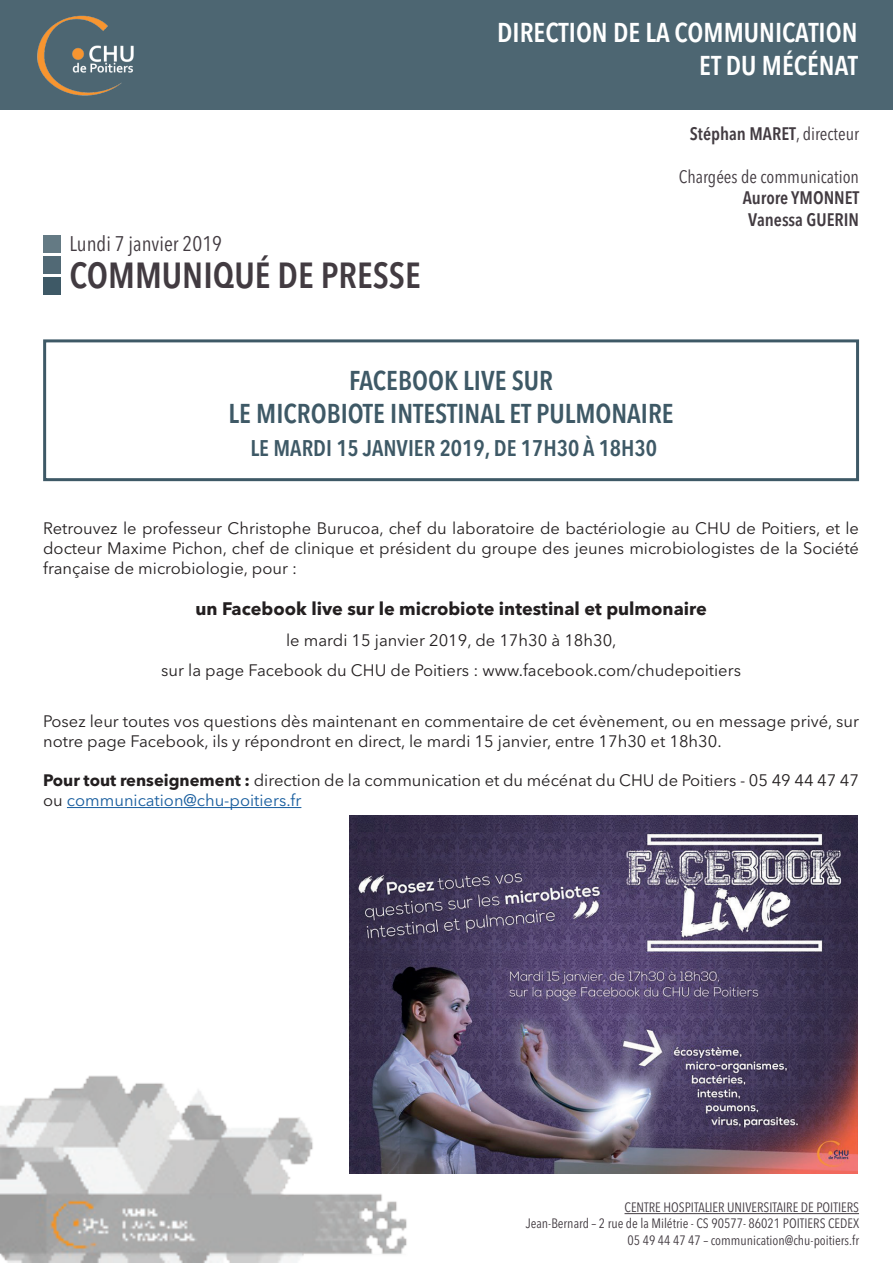
<style>
.page{position:relative;width:893px;height:1263px;background:#fff}
.page>*{position:absolute;margin:0;border:0;box-sizing:border-box;transform-origin:0 0}
.t1{font:600 condensed 36px "Avenir Next LT Pro";color:#423b41}
.t2{font:600 condensed 27px/32.4px "Avenir Next LT Pro";color:#3e5966;text-align:center}
.t3{font:600 condensed 27px/32.4px "Avenir Next LT Pro";color:#fff;text-align:right}
.t4{font:600 condensed 22.5px "Avenir Next LT Pro";color:#3e5966}
.t5{font:condensed 21px "Avenir Next LT Pro";color:#423b41}
.t6{font:700 18px "Avenir Next LT Pro";color:#231f20}
.t7{font:600 condensed 18px/21.6px "Avenir Next LT Pro";color:#423b41;text-align:center}
.t8{font:condensed 18px "Avenir Next LT Pro";color:#423b41}
.t9{font:16.5px/19.8px "Avenir Next LT Pro";color:#231f20}
.t10{font:condensed 13.5px/16.2px "Avenir Next LT Pro";color:#423b41;text-align:right}
.s1{font-weight:400}
.s2{font-weight:700}
.s3{color:#175d9e}
</style>
<div class="page">
<img style="left:0;top:1063px;width:407px;height:200px">
<div style="left:0;top:0;width:893px;height:110px;background:#4d6672"></div>
<img style="left:37px;top:15px;width:97px;height:81px">
<div style="left:43px;top:235px;width:17px;height:17px;background:#647a84"></div>
<div style="left:43px;top:257px;width:17px;height:17px;background:#516975"></div>
<div style="left:43px;top:278px;width:17px;height:17px;background:#3e5966"></div>
<div style="left:43px;top:339px;width:816px;height:142px;border:3px solid #3e5966"></div>
<hr style="left:67px;top:807px;width:234px;height:1px;background:#175d9e">
<hr style="left:624px;top:1213px;width:235px;height:1px;background:#423b41">
<img style="left:350px;top:815px;width:507px;height:359px">
<h2 class="t3" style="left:497px;top:17px;width:362px">DIRECTION DE LA COMMUNICATION<br>ET DU MÉCÉNAT</h2>
<p class="t5" style="left:69px;top:231px;width:154px">Lundi 7 janvier 2019</p>
<h1 class="t1" style="left:69px;top:254px;width:353px">COMMUNIQUÉ DE PRESSE</h1>
<p class="t7" style="left:690px;top:122px;width:171px">Stéphan MARET<span class="s1">, directeur</span></p>
<p class="t8" style="left:679px;top:166px;width:182px">Chargées de communication</p>
<p class="t7" style="left:743px;top:187px;width:118px">Aurore YMONNET<br>Vanessa GUERIN</p>
<h2 class="t2" style="left:229px;top:364px;width:447px">FACEBOOK LIVE SUR<br>LE MICROBIOTE INTESTINAL ET PULMONAIRE</h2>
<h3 class="t4" style="left:250px;top:434px;width:408px">LE MARDI 15 JANVIER 2019, DE 17H30 À 18H30</h3>
<p class="t9" style="left:43px;top:518px;width:817px;text-align:justify">Retrouvez le professeur Christophe Burucoa, chef du laboratoire de bactériologie au CHU de Poitiers, et le docteur Maxime Pichon, chef de clinique et président du groupe des jeunes microbiologistes de la Société française de microbiologie, pour :</p>
<p class="t6" style="left:195px;top:598px;width:513px">un Facebook live sur le microbiote intestinal et pulmonaire</p>
<p class="t9" style="left:161px;top:624px;width:581px;line-height:30.6px;text-align:center">le mardi 15 janvier 2019, de 17h30 à 18h30,<br>sur la page Facebook du CHU de Poitiers : www.facebook.com/chudepoitiers</p>
<p class="t9" style="left:43px;top:711px;width:817px">Posez leur toutes vos questions dès maintenant en commentaire de cet évènement, ou en message privé, sur notre page Facebook, ils y répondront en direct, le mardi 15 janvier, entre 17h30 et 18h30.</p>
<p class="t9" style="left:43px;top:770px;width:817px"><span class="s2">Pour tout renseignement :</span> direction de la communication et du mécénat du CHU de Poitiers - 05 49 44 47 47 ou <span class="s3">communication@chu-poitiers.fr</span></p>
<p class="t10" style="left:526px;top:1199px;width:335px">CENTRE HOSPITALIER UNIVERSITAIRE DE POITIERS<br>Jean-Bernard – 2 rue de la Milétrie - CS 90577- 86021 POITIERS CEDEX<br>05 49 44 47 47 – communication@chu-poitiers.fr</p>
</div>
